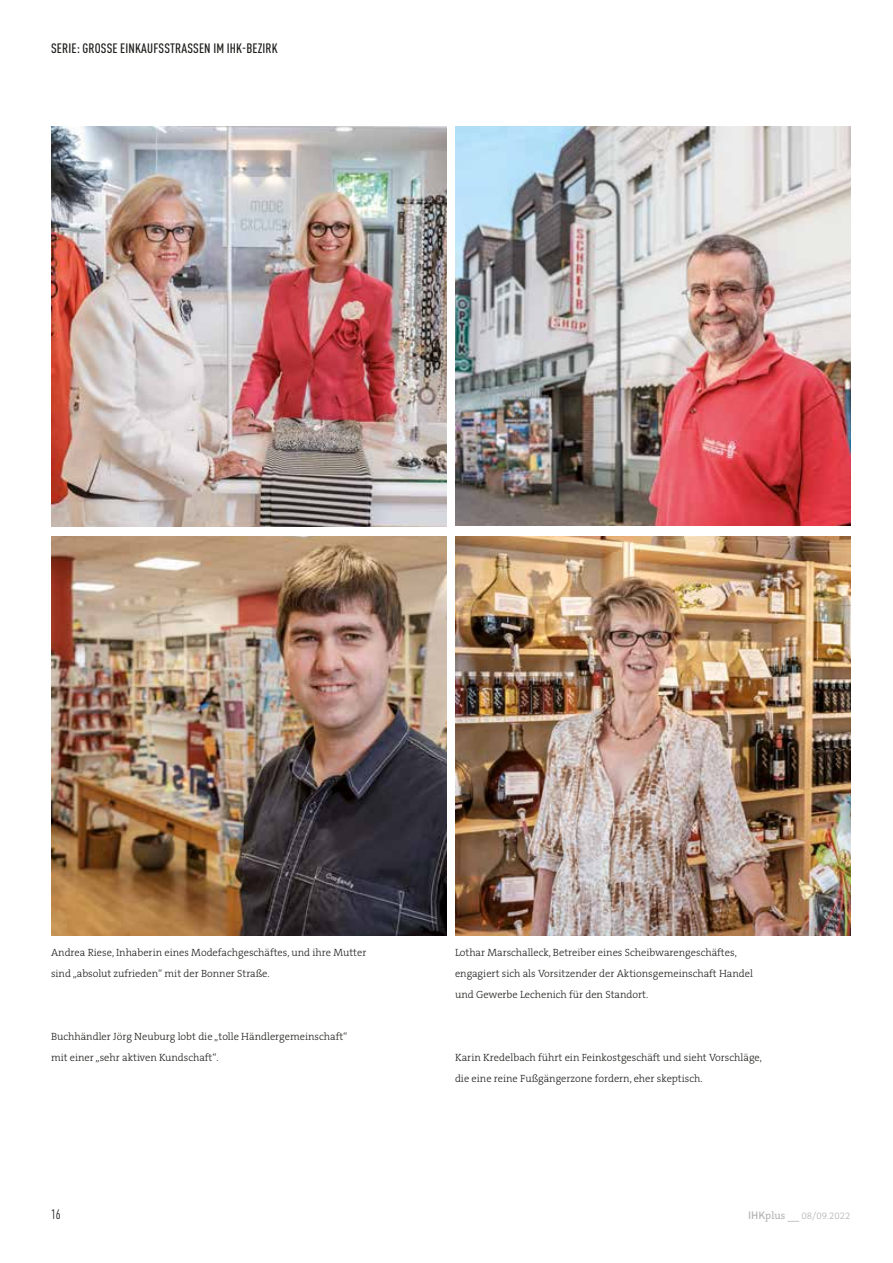
<style>
.page{position:relative;width:893px;height:1263px;background:#fff}
.page>*{position:absolute;margin:0;border:0;box-sizing:border-box;transform-origin:0 0}
.t1{font:500 condensed 13.5px "DINOT";letter-spacing:.01em;color:#1d1d1b}
.t2{font:condensed 13.5px "DINOT";color:#1d1d1b}
.t3{font:300 10.5px/21px "The Serif B W3";color:#1d1d1b}
.t4{font:300 9.75px "The Serif B W3";color:#b3b2b2}
.s1{font-family:"DINOT";font-weight:500;font-size:10.5px}
.s2{font-family:"The Serif B W5 Plain";font-weight:400;font-size:10.5px}
</style>
<div class="page">
<img style="left:51px;top:127px;width:395px;height:399px">
<img style="left:455px;top:536px;width:395px;height:399px">
<img style="left:455px;top:127px;width:395px;height:399px">
<img style="left:51px;top:536px;width:395px;height:399px">
<p class="t1" style="left:51px;top:39px;width:228px">SERIE: GROSSE EINKAUFSSTRASSEN IM IHK-BEZIRK</p>
<p class="t3" style="left:51px;top:942px;width:317px">Andrea Riese, Inhaberin eines Modefachgeschäftes, und ihre Mutter sind „absolut zufrieden“ mit der Bonner Straße.</p>
<p class="t3" style="left:51px;top:1026px;width:298px">Buchhändler Jörg Neuburg lobt die „tolle Händlergemeinschaft“ mit einer „sehr aktiven Kundschaft“.</p>
<p class="t3" style="left:455px;top:942px;width:300px">Lothar Marschalleck, Betreiber eines Scheibwarengeschäftes, engagiert sich als Vorsitzender der Aktionsgemeinschaft Handel und Gewerbe Lechenich für den Standort.</p>
<p class="t3" style="left:455px;top:1047px;width:309px">Karin Kredelbach führt ein Feinkostgeschäft und sieht Vorschläge, die eine reine Fußgängerzone fordern, eher skeptisch.</p>
<p class="t2" style="left:51px;top:1204px;width:11px">16</p>
<p class="t4" style="left:748px;top:1209px;width:104px"><span class="s1">IHK</span><span class="s2">plus __</span> 08/09.2022</p>
</div>
